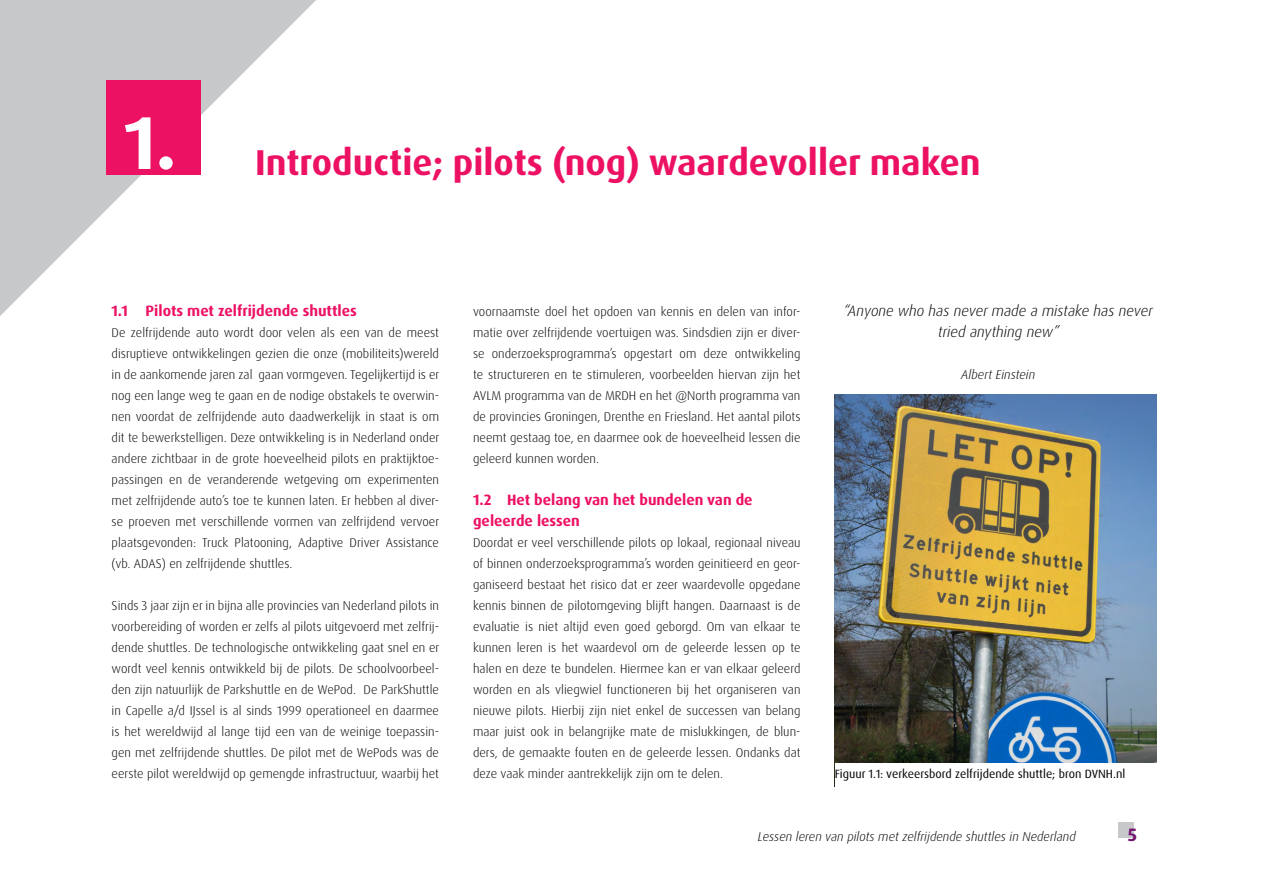
<style>
.page{position:relative;width:1263px;height:893px;background:#fff}
.page>*{position:absolute;margin:0;border:0;box-sizing:border-box;transform-origin:0 0}
.t1{font:700 36px "Dax OT";color:#ed1164}
.t2{font:700 18px "Dax OT";color:#741472}
.t3{font:700 15px/21px "Dax OT";color:#ed1164}
.t4{font:italic 300 15px/21px "Dax OT";color:#000;text-align:center}
.t5{font:300 12.75px/21px "Dax OT";color:#000;text-align:justify}
.t6{font:italic 300 12.75px "Dax OT";color:#000}
.t7{font:12px "Dax OT";color:#000}
.s1{font-size:75px;color:#fff}
</style>
<div class="page">
<div style="left:1119px;top:822px;width:15px;height:16px;background:#c7c8ca"></div>
<svg style="left:1px;top:0;width:315px;height:315px"></svg>
<img style="left:0;top:0;width:1px;height:893px">
<svg style="left:0;top:316px;width:1px;height:577px"></svg>
<div style="left:106px;top:80px;width:95px;height:95px;background:#ed1164"></div>
<img style="left:835px;top:394px;width:322px;height:369px">
<h1 class="t1" style="left:124px;top:139px;width:858px"><sup>1.</sup> <span class="s1">1.</span>Introductie; pilots (nog) waardevoller maken</h1>
<p class="t3" style="left:112px;top:301px;width:247px">1.1 Pilots met zelfrijdende shuttles</p>
<p class="t5" style="left:112px;top:323px;width:329px">De zelfrijdende auto wordt door velen als een van de meest disruptieve ontwikkelingen gezien die onze (mobiliteits)wereld in de aankomende jaren zal gaan vormgeven. Tegelijkertijd is er nog een lange weg te gaan en de nodige obstakels te overwin&shy;nen voordat de zelfrijdende auto daadwerkelijk in staat is om dit te bewerkstelligen. Deze ontwikkeling is in Nederland onder andere zichtbaar in de grote hoeveelheid pilots en praktijktoe&shy;passingen en de veranderende wetgeving om experimenten met zelfrijdende auto’s toe te kunnen laten. Er hebben al diver&shy;se proeven met verschillende vormen van zelfrijdend vervoer plaatsgevonden: Truck Platooning, Adaptive Driver Assistance (vb. ADAS) en zelfrijdende shuttles.</p>
<p class="t5" style="left:112px;top:595px;width:329px">Sinds 3 jaar zijn er in bijna alle provincies van Nederland pilots in voorbereiding of worden er zelfs al pilots uitgevoerd met zelfrij&shy;dende shuttles. De technologische ontwikkeling gaat snel en er wordt veel kennis ontwikkeld bij de pilots. De schoolvoorbeel&shy;den zijn natuurlijk de Parkshuttle en de WePod. De ParkShuttle in Capelle a/d IJssel is al sinds 1999 operationeel en daarmee is het wereldwijd al lange tijd een van de weinige toepassin&shy;gen met zelfrijdende shuttles. De pilot met de WePods was de eerste pilot wereldwijd op gemengde infrastructuur, waarbij het</p>
<p class="t5" style="left:473px;top:301px;width:329px">voornaamste doel het opdoen van kennis en delen van infor&shy;matie over zelfrijdende voertuigen was. Sindsdien zijn er diver&shy;se onderzoeksprogramma’s opgestart om deze ontwikkeling te structureren en te stimuleren, voorbeelden hiervan zijn het AVLM programma van de MRDH en het @North programma van de provincies Groningen, Drenthe en Friesland. Het aantal pilots neemt gestaag toe, en daarmee ook de hoeveelheid lessen die geleerd kunnen worden.</p>
<p class="t3" style="left:473px;top:490px;width:281px">1.2 Het belang van het bundelen van de geleerde lessen</p>
<p class="t5" style="left:473px;top:533px;width:329px">Doordat er veel verschillende pilots op lokaal, regionaal niveau of binnen onderzoeksprogramma’s worden geinitieerd en geor&shy;ganiseerd bestaat het risico dat er zeer waardevolle opgedane kennis binnen de pilotomgeving blijft hangen. Daarnaast is de evaluatie is niet altijd even goed geborgd. Om van elkaar te kunnen leren is het waardevol om de geleerde lessen op te halen en deze te bundelen. Hiermee kan er van elkaar geleerd worden en als vliegwiel functioneren bij het organiseren van nieuwe pilots. Hierbij zijn niet enkel de successen van belang maar juist ook in belangrijke mate de mislukkingen, de blun&shy;ders, de gemaakte fouten en de geleerde lessen. Ondanks dat deze vaak minder aantrekkelijk zijn om te delen.</p>
<p class="t4" style="left:844px;top:301px;width:311px">“Anyone who has never made a mistake has never tried anything new”</p>
<p class="t6" style="left:961px;top:367px;width:75px">Albert Einstein</p>
<p class="t7" style="left:835px;top:767px;width:292px">Figuur 1.1: verkeersbord zelfrijdende shuttle; bron DVNH.nl</p>
<p class="t6" style="left:758px;top:829px;width:320px">Lessen leren van pilots met zelfrijdende shuttles in Nederland</p>
<h2 class="t2" style="left:1128px;top:824px;width:11px">5</h2>
</div>
